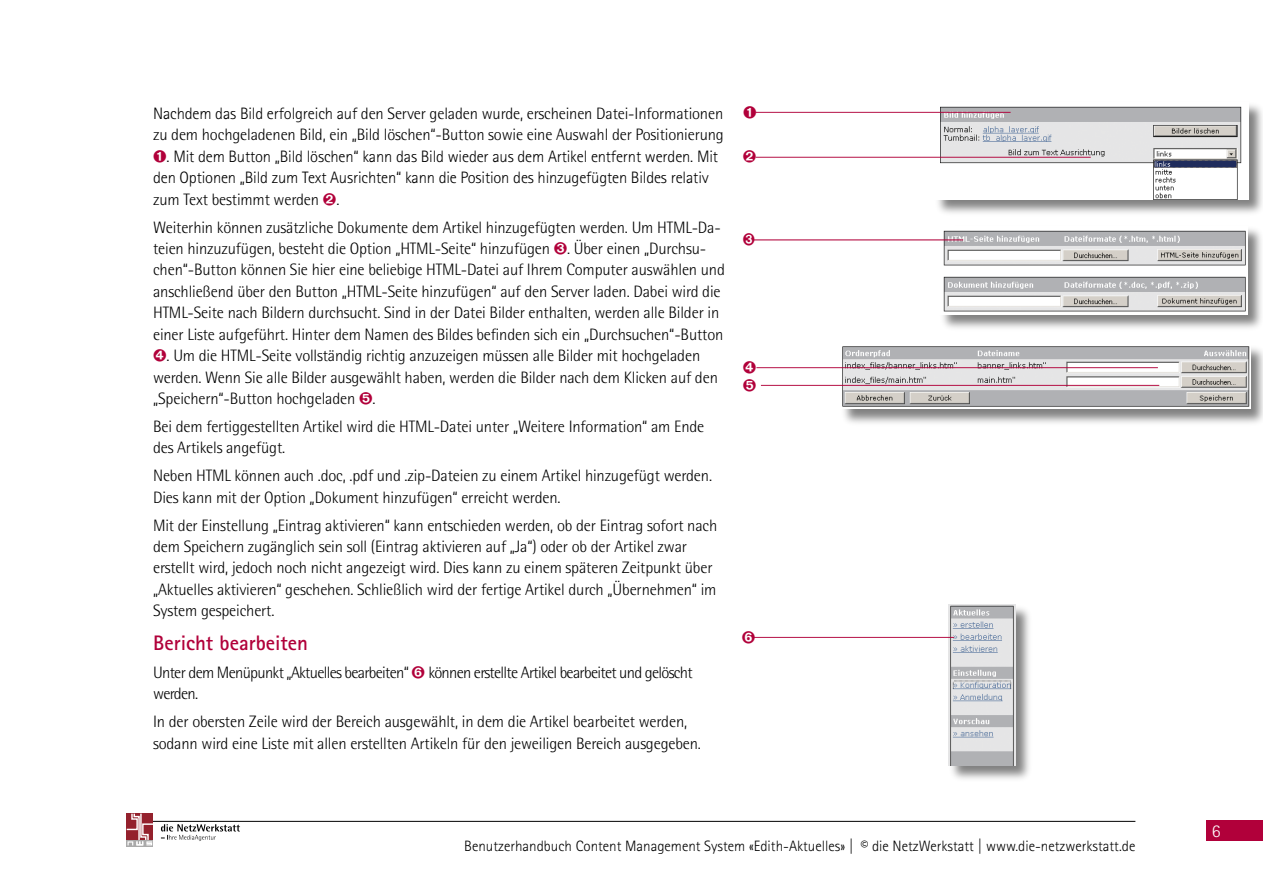
<style>
.page{position:relative;width:1263px;height:893px;background:#fff}
.page>*{position:absolute;margin:0;border:0;box-sizing:border-box;transform-origin:0 0}
.text{font:700 21px "AT Rotis Sans Serif";color:#b1003a}
.t1{font:300 18px "AT Rotis Sans Serif";color:#fff}
.text-2{font:300 16.5px/21.5px "AT Rotis Semi Sans";letter-spacing:-.01em;color:#000}
.text-3{font:300 16.5px "AT Rotis Sans Serif";letter-spacing:-.01em;color:#000}
.text-4{font:300 16.5px/21.5px "AT Rotis Semi Sans";letter-spacing:-.045em;color:#000}
.t2{font:300 15px "AT Rotis Sans Serif";color:#000}
.s1{font-family:"AT Rotis Sans Serif"}
.s2{font-family:"AT Rotis Semi Sans"}
</style>
<div class="page">
<hr style="left:150px;top:821px;width:985px;height:1px;background:#000">
<div style="left:1206px;top:820px;width:57px;height:21px;background:#b1003a"></div>
<svg style="left:127px;top:845px;width:26px;height:2px"></svg>
<svg style="left:126px;top:813px;width:29px;height:32px"></svg>
<svg style="left:161px;top:824px;width:79px;height:17px"></svg>
<div style="left:840px;top:343px;width:423px;height:84px;background:#000;opacity:.5"></div>
<img style="left:841px;top:345px;width:409px;height:64px">
<div style="left:933px;top:101px;width:330px;height:117px;background:#000;opacity:.5"></div>
<img style="left:934px;top:102px;width:314px;height:97px">
<div style="left:939px;top:225px;width:324px;height:107px;background:#000;opacity:.5"></div>
<img style="left:940px;top:226px;width:307px;height:88px">
<div style="left:947px;top:603px;width:87px;height:180px;background:#000;opacity:.5"></div>
<img style="left:948px;top:604px;width:67px;height:161px">
<hr style="left:756px;top:367px;width:402px;height:1px;background:#b1003a">
<hr style="left:761px;top:385px;width:398px;height:1px;background:#b1003a">
<hr style="left:755px;top:112px;width:255px;height:1px;background:#b1003a">
<hr style="left:756px;top:157px;width:335px;height:1px;background:#b1003a">
<hr style="left:754px;top:240px;width:209px;height:1px;background:#b1003a">
<hr style="left:754px;top:637px;width:200px;height:1px;background:#b1003a">
<p class="text-2" style="left:153px;top:103px;width:572px"><span class="s1">Nachdem das Bild erfolgreich auf</span> den Server geladen wurde, erscheinen Datei-Informationen</p>
<p class="text-2" style="left:153px;top:124px;width:572px">zu dem hochgeladenen Bild, ein „Bild löschen“-Button sowie eine Auswahl der Positionierung</p>
<p class="text-3" style="left:167px;top:147px;width:553px"><span class="s2">.</span> Mit dem Button „Bild löschen“ kann das Bild wieder aus dem Artikel entfernt werden. Mit</p>
<p class="text-3" style="left:153px;top:168px;width:557px">den Optionen „Bild zum Text Ausrichten“ kann die Position des hinzugefügten Bildes relativ</p>
<p class="text-2" style="left:153px;top:188px;width:188px">zum Text bestimmt werden .</p>
<p class="text-2" style="left:153px;top:216px;width:569px">Weiterhin können zusätzliche Dokumente dem Artikel hinzugefügten werden. Um HTML-Da-</p>
<p class="text-2" style="left:153px;top:238px;width:555px">teien hinzuzufügen, besteht die Option „HTML-Seite“ hinzufügen . Über einen „Durchsu-</p>
<p class="text-2" style="left:153px;top:259px;width:573px">chen“-Button können Sie hier eine beliebige HTML-Datei auf Ihrem Computer auswählen und</p>
<p class="text-2" style="left:153px;top:281px;width:569px">anschließend über den Button „HTML-Seite hinzufügen“ auf den Server laden. Dabei wird die</p>
<p class="text-2" style="left:153px;top:302px;width:568px">HTML-Seite nach Bildern durchsucht. Sind in der Datei Bilder enthalten, werden alle Bilder in</p>
<p class="text-2" style="left:153px;top:323px;width:572px">einer Liste aufgeführt. Hinter dem Namen des Bildes befinden sich ein „Durchsuchen“-Button</p>
<p class="text-2" style="left:167px;top:345px;width:535px">. Um die HTML-Seite vollständig richtig anzuzeigen müssen alle Bilder mit hochgeladen</p>
<p class="text-2" style="left:153px;top:366px;width:566px">werden. Wenn Sie alle Bilder ausgewählt haben, werden die Bilder nach dem Klicken auf den</p>
<p class="text-2" style="left:153px;top:388px;width:224px">„Speichern“-Button hochgeladen .</p>
<p class="text-2" style="left:153px;top:416px;width:553px">Bei dem fertiggestellten Artikel wird die HTML-Datei unter „Weitere Information“ am Ende des Artikels angefügt.</p>
<p class="text-2" style="left:153px;top:465px;width:560px">Neben HTML können auch .doc, .pdf und .zip-Dateien zu einem Artikel hinzugefügt werden.<br>Dies kann mit der Option „Dokument hinzufügen“ erreicht werden.</p>
<p class="text-2" style="left:153px;top:514px;width:566px">Mit der Einstellung „Eintrag aktivieren“ kann entschieden werden, ob der Eintrag sofort nach dem Speichern zugänglich sein soll (Eintrag aktivieren auf „Ja“) oder ob der Artikel zwar erstellt wird, jedoch noch nicht angezeigt wird. Dies kann zu einem späteren Zeitpunkt über „Aktuelles aktivieren“ geschehen. Schließlich wird der fertige Artikel durch „Übernehmen“ im System gespeichert.</p>
<p class="text" style="left:153px;top:630px;width:157px">Bericht bearbeiten</p>
<p class="text-4" style="left:153px;top:662px;width:541px">Unter dem Menüpunkt „Aktuelles bearbeiten“ können erstellte Artikel bearbeitet und gelöscht werden.</p>
<p class="text-2" style="left:153px;top:711px;width:549px">In der obersten Zeile wird der Bereich ausgewählt, in dem die Artikel bearbeitet werden, sodann wird eine Liste mit allen erstellten Artikeln für den jeweiligen Bereich ausgegeben.</p>
<p class="t2" style="left:464px;top:838px;width:673px">Benutzerhandbuch Content Management System «Edith-Aktuelles» | © die NetzWerkstatt | www.die-netzwerkstatt.de</p>
<p class="t1" style="left:1212px;top:820px;width:10px">6</p>
</div>
